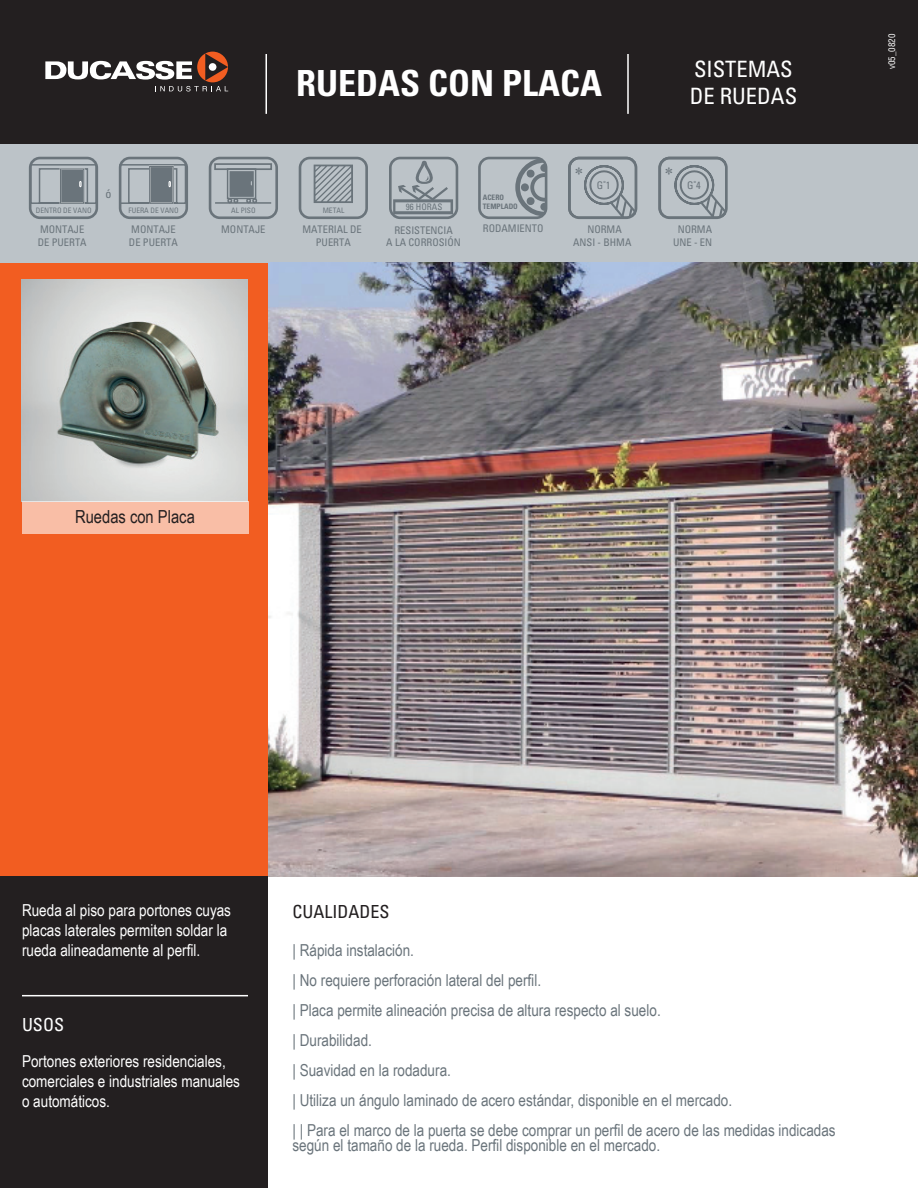
<style>
.page{position:relative;width:918px;height:1188px;background:#fff}
.page>*{position:absolute;margin:0;border:0;box-sizing:border-box;transform-origin:0 0}
.t1{font:700 condensed 36px "Univers";color:#fff}
.t2{font:condensed 22.5px/27px "Univers";color:#fff}
.t3{font:18px "Arial Narrow";color:#231f20}
.t4{font:condensed 18px "Univers";color:#231f20}
.t5{font:condensed 18px "Univers";color:#fff}
.t6{font:18px "Times New Roman";color:#6a747b}
.t7{font:16.5px/30px "Arial Narrow";color:#6a747b}
.t8{font:16.5px/19.8px "Arial Narrow";color:#fff}
.t9{font:condensed 12px "Univers";color:#6a747b}
.t10{font:condensed 10.5px/12.6px "Univers";color:#6a747b;text-align:center}
.t11{font:condensed 9px "Helvetica LT Std";color:#fff}
.t12{font:condensed 9px "Univers";color:#6a747b}
.t13{font:condensed 7.5px "Univers";color:#6a747b}
.t14{font:700 condensed 7.5px/9px "Univers";color:#6a747b}
</style>
<div class="page">
<div style="left:0;top:0;width:918px;height:144px;background:#231f20"></div>
<div style="left:0;top:262px;width:268px;height:926px;background:#f25d21"></div>
<div style="left:0;top:144px;width:918px;height:118px;background:#bcc3c8"></div>
<div style="left:0;top:876px;width:268px;height:312px;background:#231f20"></div>
<hr style="left:627px;top:54px;width:2px;height:60px;background:#fff">
<hr style="left:265px;top:54px;width:2px;height:60px;background:#fff">
<svg style="left:45px;top:52px;width:183px;height:39px"></svg>
<img style="left:22px;top:279px;width:226px;height:222px">
<div style="left:22px;top:501px;width:226px;height:33px;background:#f9bea6"></div>
<hr style="left:22px;top:995px;width:226px;height:1px;background:#fff">
<img style="left:268px;top:262px;width:650px;height:614px">
<svg style="left:515px;top:158px;width:31px;height:57px"></svg>
<div style="left:478px;top:157px;width:69px;height:62px;border:3px solid #6a747b;border-radius:10px"></div>
<div style="left:29px;top:157px;width:69px;height:62px;border:3px solid #6a747b;border-radius:10px"></div>
<svg style="left:29px;top:163px;width:69px;height:42px"></svg>
<svg style="left:119px;top:163px;width:65px;height:41px"></svg>
<div style="left:119px;top:157px;width:69px;height:62px;border:3px solid #6a747b;border-radius:10px"></div>
<div style="left:209px;top:157px;width:69px;height:62px;border:3px solid #6a747b;border-radius:10px"></div>
<div style="left:214px;top:163px;width:58px;height:7px;border:2px solid #6a747b"></div>
<hr style="left:215px;top:202px;width:56px;height:2px;background:#6a747b">
<div style="left:227px;top:168px;width:29px;height:31px;border:1px solid #6a747b"></div>
<svg style="left:227px;top:171px;width:30px;height:32px"></svg>
<svg style="left:314px;top:165px;width:39px;height:38px"></svg>
<div style="left:299px;top:157px;width:69px;height:62px;border:3px solid #6a747b;border-radius:10px"></div>
<div style="left:389px;top:157px;width:69px;height:62px;border:3px solid #6a747b;border-radius:10px"></div>
<svg style="left:393px;top:161px;width:60px;height:53px"></svg>
<div style="left:569px;top:157px;width:68px;height:62px;border:3px solid #6a747b;border-radius:10px"></div>
<svg style="left:569px;top:157px;width:66px;height:59px"></svg>
<div style="left:659px;top:157px;width:69px;height:62px;border:3px solid #6a747b;border-radius:10px"></div>
<svg style="left:659px;top:157px;width:66px;height:59px"></svg>
<h1 class="t1" style="left:296px;top:61px;width:308px">RUEDAS CON PLACA</h1>
<h2 class="t2" style="left:690px;top:55px;width:109px">SISTEMAS<br>DE RUEDAS</h2>
<p class="t11" style="left:886px;top:69px;width:37px;rotate:-90deg">v05_0820</p>
<p class="t6" style="left:574px;top:161px;width:10px">*</p>
<p class="t6" style="left:664px;top:161px;width:10px">*</p>
<p class="t9" style="left:106px;top:186px;width:7px">ó</p>
<p class="t13" style="left:36px;top:205px;width:57px">DENTRO DE VANO</p>
<p class="t13" style="left:128px;top:205px;width:52px">FUERA DE VANO</p>
<p class="t10" style="left:129px;top:223px;width:51px;text-align:left">MONTAJE<br>DE PUERTA</p>
<p class="t10" style="left:38px;top:223px;width:51px;text-align:left">MONTAJE<br>DE PUERTA</p>
<p class="t13" style="left:231px;top:206px;width:26px">AL PISO</p>
<p class="t10" style="left:221px;top:223px;width:46px">MONTAJE</p>
<p class="t12" style="left:406px;top:201px;width:38px">96 HORAS</p>
<p class="t13" style="left:323px;top:205px;width:23px">METAL</p>
<p class="t10" style="left:302px;top:223px;width:61px">MATERIAL DE<br>PUERTA</p>
<p class="t10" style="left:386px;top:223px;width:76px">RESISTENCIA<br>A LA CORROSIÓN</p>
<p class="t14" style="left:483px;top:193px;width:36px">ACERO<br>TEMPLADO</p>
<p class="t10" style="left:483px;top:222px;width:62px">RODAMIENTO</p>
<p class="t10" style="left:597px;top:179px;width:15px">G˚1</p>
<p class="t10" style="left:573px;top:223px;width:60px">NORMA<br>ANSI - BHMA</p>
<p class="t10" style="left:687px;top:179px;width:15px">G˚4</p>
<p class="t10" style="left:673px;top:223px;width:41px">NORMA<br>UNE - EN</p>
<p class="t3" style="left:75px;top:503px;width:121px">Ruedas con Placa</p>
<p class="t8" style="left:22px;top:900px;width:211px">Rueda al piso para portones cuyas placas laterales permiten soldar la rueda alineadamente al perfil.</p>
<p class="t5" style="left:22px;top:1013px;width:44px">USOS</p>
<p class="t8" style="left:22px;top:1051px;width:220px">Portones exteriores residenciales, comerciales e industriales manuales o automáticos.</p>
<p class="t4" style="left:292px;top:901px;width:99px">CUALIDADES</p>
<p class="t7" style="left:292px;top:935px;width:545px">| Rápida instalación.<br>| No requiere perforación lateral del perfil.<br>| Placa permite alineación precisa de altura respecto al suelo.<br>| Durabilidad.<br>| Suavidad en la rodadura.<br>| Utiliza un ángulo laminado de acero estándar, disponible en el mercado.<br>| | Para el marco de la puerta se debe comprar un perfil de acero de las medidas indicadas</p>
<p class="t7" style="left:292px;top:1130px;width:369px">según el tamaño de la rueda. Perfil disponible en el mercado.</p>
</div>
